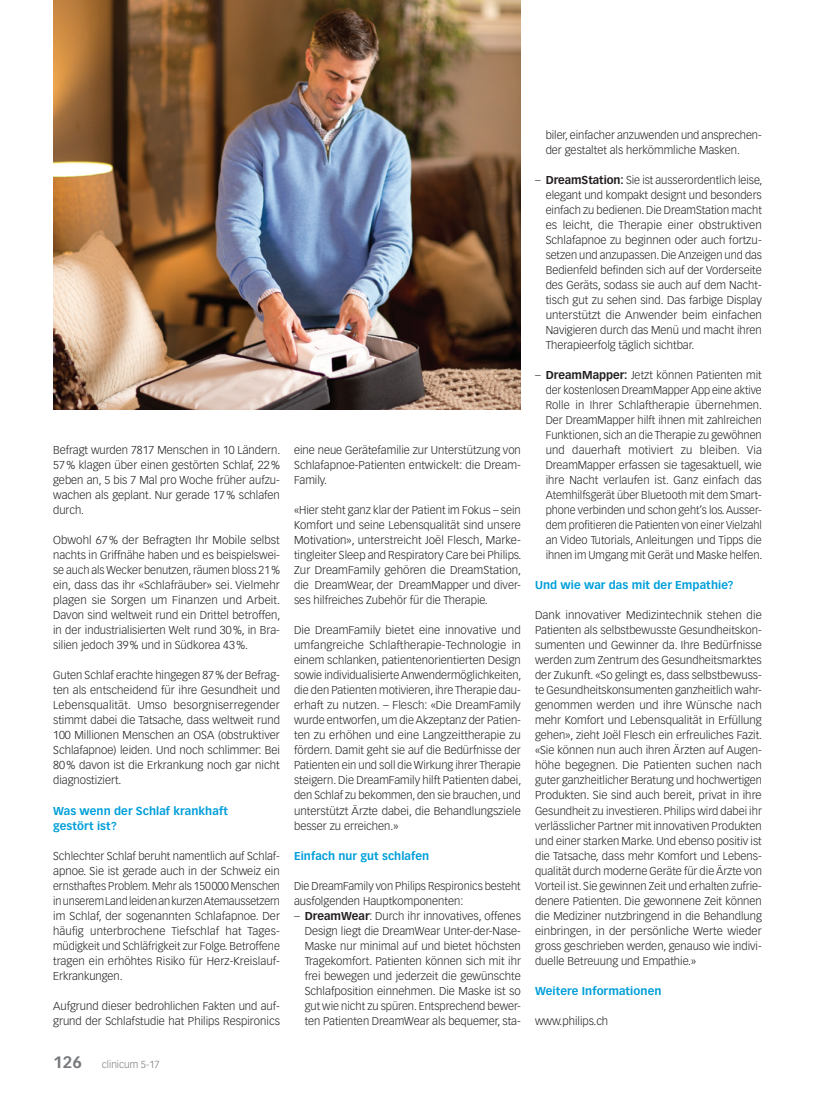
<style>
.page{position:relative;width:815px;height:1099px;background:#fff}
.page>*{position:absolute;margin:0;border:0;box-sizing:border-box;transform-origin:0 0}
.t1{font:300 11.25px/15px "Vectora LT Std";color:#231f20;text-align:justify}
.t2{font:700 11.25px/15px "Vectora LT Std";letter-spacing:.005em;color:#009fda}
.t3{font:300 10px "Vectora LT Std";color:#76787b}
.s1{font-weight:700;font-size:16.25px}
.s2{font-weight:700}
</style>
<div class="page">
<img style="left:53px;top:0;width:468px;height:409px">
<p class="t1" style="left:53px;top:443px;width:229px">Befragt wurden 7817 Menschen in 10 Ländern.<br>57% klagen über einen gestörten Schlaf, 22% geben an, 5 bis 7 Mal pro Woche früher aufzu&shy;wachen als geplant. Nur gerade 17% schlafen durch.</p>
<p class="t1" style="left:53px;top:533px;width:229px">Obwohl 67% der Befragten Ihr Mobile selbst nachts in Griffnähe haben und es beispielswei&shy;se auch als Wecker benutzen, räumen bloss 21% ein, dass das ihr «Schlafräuber» sei. Vielmehr plagen sie Sorgen um Finanzen und Arbeit.<br>Davon sind weltweit rund ein Drittel betroffen, in der industrialisierten Welt rund 30%, in Bra&shy;silien jedoch 39% und in Südkorea 43%.</p>
<p class="t1" style="left:53px;top:668px;width:228px">Guten Schlaf erachte hingegen 87% der Befrag&shy;ten als entscheidend für ihre Gesundheit und Lebensqualität. Umso besorgniserregender stimmt dabei die Tatsache, dass weltweit rund 100 Millionen Menschen an OSA (obstruktiver Schlafapnoe) leiden. Und noch schlimmer: Bei 80% davon ist die Erkrankung noch gar nicht diagnostiziert.</p>
<p class="t2" style="left:53px;top:803px;width:176px">Was wenn der Schlaf krankhaft gestört ist?</p>
<p class="t1" style="left:53px;top:848px;width:228px">Schlechter Schlaf beruht namentlich auf Schlaf&shy;apnoe. Sie ist gerade auch in der Schweiz ein ernsthaftes Problem. Mehr als 150000 Menschen in unserem Land leiden an kurzen Atemaussetzern im Schlaf, der sogenannten Schlafapnoe. Der häufig unterbrochene Tiefschlaf hat Tages&shy;müdigkeit und Schläfrigkeit zur Folge. Betroffene tragen ein erhöhtes Risiko für Herz-Kreislauf-Erkrankungen.</p>
<p class="t1" style="left:53px;top:998px;width:228px">Aufgrund dieser bedrohlichen Fakten und auf&shy;grund der Schlafstudie hat Philips Respironics</p>
<p class="t3" style="left:53px;top:1058px;width:108px"><span class="s1">126</span> clinicum 5-17</p>
<p class="t1" style="left:294px;top:443px;width:228px">eine neue Gerätefamilie zur Unterstützung von Schlafapnoe-Patienten entwickelt: die Dream-Family.</p>
<p class="t1" style="left:294px;top:503px;width:229px">«Hier steht ganz klar der Patient im Fokus – sein Komfort und seine Lebensqualität sind unsere Motivation», unterstreicht Joël Flesch, Marke&shy;tingleiter Sleep and Respiratory Care bei Philips.<br>Zur DreamFamily gehören die DreamStation, die DreamWear, der DreamMapper und diver&shy;ses hilfreiches Zubehör für die Therapie.</p>
<p class="t1" style="left:294px;top:623px;width:229px">Die DreamFamily bietet eine innovative und umfangreiche Schlaftherapie-Technologie in einem schlanken, patientenorientierten Design sowie individualisierte Anwendermöglichkeiten, die den Patienten motivieren, ihre Therapie dau&shy;erhaft zu nutzen. – Flesch: «Die DreamFamily wurde entworfen, um die Akzeptanz der Patien&shy;ten zu erhöhen und eine Langzeittherapie zu fördern. Damit geht sie auf die Bedürfnisse der Patienten ein und soll die Wirkung ihrer Therapie steigern. Die DreamFamily hilft Patienten dabei, den Schlaf zu bekommen, den sie brauchen, und unterstützt Ärzte dabei, die Behandlungsziele besser zu erreichen.»</p>
<p class="t2" style="left:294px;top:848px;width:137px">Einfach nur gut schlafen</p>
<p class="t1" style="left:294px;top:878px;width:228px">Die DreamFamily von Philips Respironics besteht ausfolgenden Hauptkomponenten:</p>
<p class="t1" style="left:305px;top:908px;width:218px;text-indent:-11px">– <span class="s2">DreamWear</span>: Durch ihr innovatives, offenes Design liegt die DreamWear Unter-der-Nase-Maske nur minimal auf und bietet höchsten Tragekomfort. Patienten können sich mit ihr frei bewegen und jederzeit die gewünschte Schlafposition einnehmen. Die Maske ist so gut wie nicht zu spüren. Entsprechend bewer&shy;ten Patienten DreamWear als bequemer, sta-</p>
<p class="t1" style="left:546px;top:128px;width:218px">biler, einfacher anzuwenden und ansprechen&shy;der gestaltet als herkömmliche Masken.</p>
<p class="t1" style="left:546px;top:173px;width:218px;text-indent:-11px">– <span class="s2">DreamStation:</span> Sie ist ausserordentlich leise, elegant und kompakt designt und besonders einfach zu bedienen. Die DreamStation macht es leicht, die Therapie einer obstruktiven Schlafapnoe zu beginnen oder auch fortzu&shy;setzen und anzupassen. Die Anzeigen und das Bedienfeld befinden sich auf der Vorderseite des Geräts, sodass sie auch auf dem Nacht&shy;tisch gut zu sehen sind. Das farbige Display unterstützt die Anwender beim einfachen Navigieren durch das Menü und macht ihren Therapieerfolg täglich sichtbar.</p>
<p class="t1" style="left:546px;top:368px;width:218px;text-indent:-11px">– <span class="s2">DreamMapper:</span> Jetzt können Patienten mit der kostenlosen DreamMapper App eine aktive Rolle in Ihrer Schlaftherapie übernehmen.<br>Der DreamMapper hilft ihnen mit zahlreichen Funktionen, sich an die Therapie zu gewöhnen und dauerhaft motiviert zu bleiben. Via DreamMapper erfassen sie tagesaktuell, wie ihre Nacht verlaufen ist. Ganz einfach das Atemhilfsgerät über Bluetooth mit dem Smart&shy;phone verbinden und schon geht’s los. Ausser&shy;dem profitieren die Patienten von einer Vielzahl an Video Tutorials, Anleitungen und Tipps die ihnen im Umgang mit Gerät und Maske helfen.</p>
<p class="t2" style="left:535px;top:578px;width:200px">Und wie war das mit der Empathie?</p>
<p class="t1" style="left:535px;top:608px;width:229px">Dank innovativer Medizintechnik stehen die Patienten als selbstbewusste Gesundheitskon&shy;sumenten und Gewinner da. Ihre Bedürfnisse werden zum Zentrum des Gesundheitsmarktes der Zukunft. «So gelingt es, dass selbstbewuss&shy;te Gesundheitskonsumenten ganzheitlich wahr&shy;genommen werden und ihre Wünsche nach mehr Komfort und Lebensqualität in Erfüllung gehen», zieht Joël Flesch ein erfreuliches Fazit. «Sie können nun auch ihren Ärzten auf Augen&shy;höhe begegnen. Die Patienten suchen nach guter ganzheitlicher Beratung und hochwertigen Produkten. Sie sind auch bereit, privat in ihre Gesundheit zu investieren. Philips wird dabei ihr verlässlicher Partner mit innovativen Produkten und einer starken Marke. Und ebenso positiv ist die Tatsache, dass mehr Komfort und Lebens&shy;qualität durch moderne Geräte für die Ärzte von Vorteil ist. Sie gewinnen Zeit und erhalten zufrie&shy;denere Patienten. Die gewonnene Zeit können die Mediziner nutzbringend in die Behandlung einbringen, in der persönliche Werte wieder gross geschrieben werden, genauso wie indivi&shy;duelle Betreuung und Empathie.»</p>
<p class="t2" style="left:535px;top:983px;width:128px">Weitere Informationen</p>
<p class="t1" style="left:535px;top:1013px;width:75px">www.philips.ch</p>
</div>
